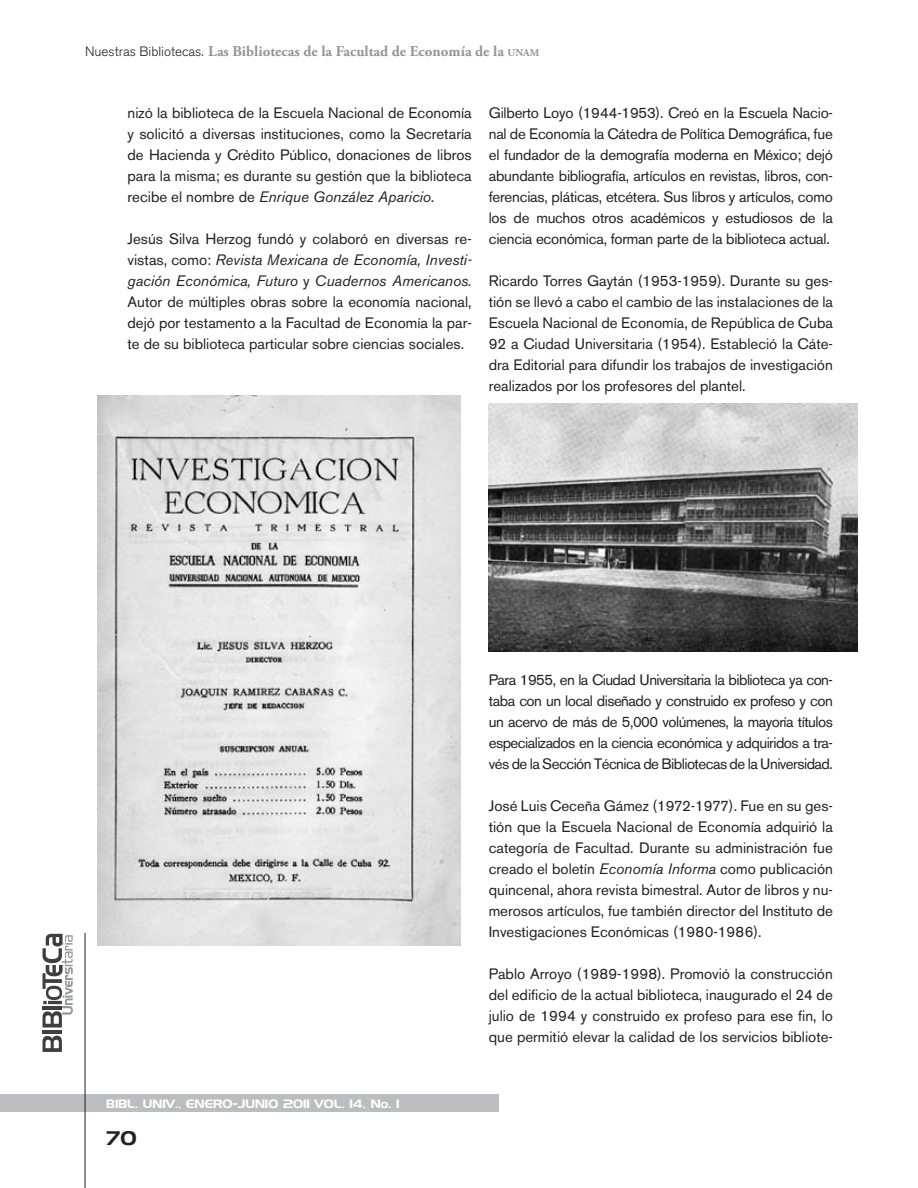
<style>
.page{position:relative;width:918px;height:1188px;background:#fff}
.page>*{position:absolute;margin:0;border:0;box-sizing:border-box;transform-origin:0 0}
.t1{font:19.5px "Denmark";color:#231f20}
.CUERPO_-_español{font:15px/21px "Akzidenz Grotesk BE";color:#231f20;text-align:justify}
.t2{font:700 15px "Adobe Garamond Pro";color:#939598}
.t3{font:12px "Denmark";color:#fff}
.s1{font-family:"Akzidenz Grotesk BE";font-weight:300;font-size:13.5px;color:#231f20}
.s2{font-size:10.5px}
.s3{font-style:italic}
</style>
<div class="page">
<svg style="left:43px;top:1036px;width:19px;height:16px"></svg>
<hr style="left:43px;top:1030px;width:19px;height:4px;background:#3e3e3f">
<svg style="left:43px;top:934px;width:30px;height:94px"></svg>
<div style="left:0;top:1094px;width:498px;height:17px;background:#bcbdc0"></div>
<hr style="left:85px;top:933px;width:1px;height:255px;background:#231f20">
<img style="left:97px;top:396px;width:364px;height:550px">
<img style="left:489px;top:404px;width:368px;height:248px">
<p class="t2" style="left:85px;top:43px;width:456px"><span class="s1">Nuestras Bibliotecas.</span> Las Bibliotecas de la Facultad de Economía de la <span class="s2">UNAM</span></p>
<p class="CUERPO_-_español" style="left:128px;top:102px;width:346px">nizó la biblioteca de la Escuela Nacional de Economía y solicitó a diversas instituciones, como la Secretaría de Hacienda y Crédito Público, donaciones de libros para la misma; es durante su gestión que la biblioteca recibe el nombre de <span class="s3">Enrique González Aparicio.</span></p>
<p class="CUERPO_-_español" style="left:128px;top:228px;width:346px">Jesús Silva Herzog fundó y colaboró en diversas re&shy;vistas, como: <span class="s3">Revista Mexicana de Economía, Investi&shy;gación Económica, Futuro</span> y <span class="s3">Cuadernos Americanos.<br></span>Autor de múltiples obras sobre la economía nacional, dejó por testamento a la Facultad de Economía la par&shy;te de su biblioteca particular sobre ciencias sociales.</p>
<p class="CUERPO_-_español" style="left:489px;top:102px;width:346px">Gilberto Loyo (1944-1953). Creó en la Escuela Nacio&shy;nal de Economía la Cátedra de Política Demográfica, fue el fundador de la demografía moderna en México; dejó abundante bibliografía, artículos en revistas, libros, con&shy;ferencias, pláticas, etcétera. Sus libros y artículos, como los de muchos otros académicos y estudiosos de la ciencia económica, forman parte de la biblioteca actual.</p>
<p class="CUERPO_-_español" style="left:489px;top:270px;width:346px">Ricardo Torres Gaytán (1953-1959). Durante su ges&shy;tión se llevó a cabo el cambio de las instalaciones de la Escuela Nacional de Economía, de República de Cuba 92 a Ciudad Universitaria (1954). Estableció la Cáte&shy;dra Editorial para difundir los trabajos de investigación realizados por los profesores del plantel.</p>
<p class="t3" style="left:106px;top:1096px;width:295px">BIBL. UNIV., ENERO-JUNIO 2011 VOL. 14, No. 1</p>
<h1 class="t1" style="left:106px;top:1127px;width:32px">70</h1>
<p class="CUERPO_-_español" style="left:489px;top:669px;width:346px">Para 1955, en la Ciudad Universitaria la biblioteca ya con&shy;taba con un local diseñado y construido ex profeso y con un acervo de más de 5,000 volúmenes, la mayoría títulos especializados en la ciencia económica y adquiridos a tra&shy;vés de la Sección Técnica de Bibliotecas de la Universidad.</p>
<p class="CUERPO_-_español" style="left:489px;top:795px;width:346px">José Luis Ceceña Gámez (1972-1977). Fue en su ges&shy;tión que la Escuela Nacional de Economía adquirió la categoría de Facultad. Durante su administración fue creado el boletín <span class="s3">Economía Informa</span> como publicación quincenal, ahora revista bimestral. Autor de libros y nu&shy;merosos artículos, fue también director del Instituto de Investigaciones Económicas (1980-1986).</p>
<p class="CUERPO_-_español" style="left:489px;top:963px;width:346px">Pablo Arroyo (1989-1998). Promovió la construcción del edificio de la actual biblioteca, inaugurado el 24 de julio de 1994 y construido ex profeso para ese fin, lo que permitió elevar la calidad de los servicios bibliote-</p>
</div>
